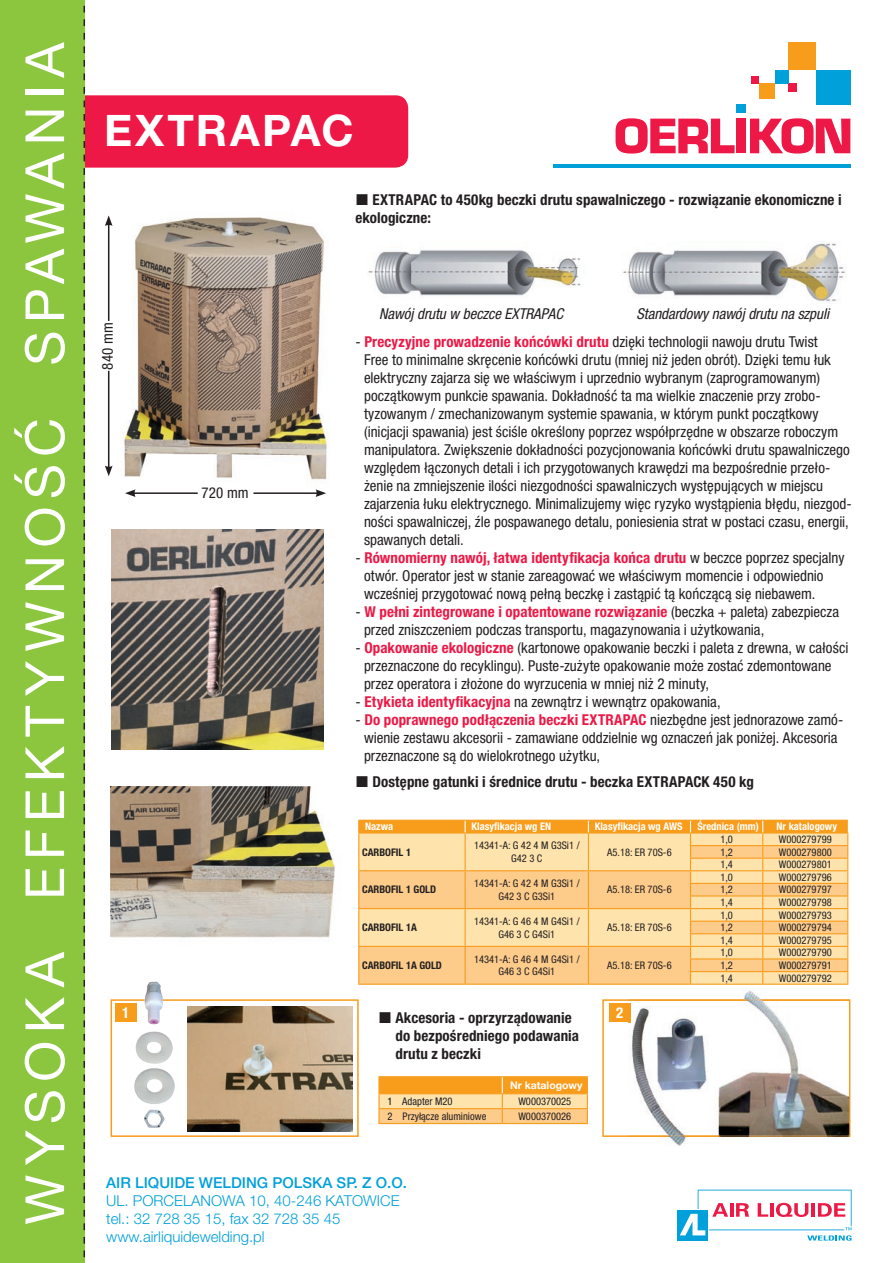
<style>
.page{position:relative;width:893px;height:1263px;background:#fff}
.page>*{position:absolute;margin:0;border:0;box-sizing:border-box;transform-origin:0 0}
.t1{font:54px "Helvetica Neue LT Pro";letter-spacing:.135em;color:#fff}
.t2{font:700 43.5px "Helvetica Neue LT Pro";letter-spacing:.05em;color:#fff}
.t3{font:condensed 15px/18px "Helvetica Neue LT Pro";color:#231f20}
.t4{font:700 condensed 15px/18px "Helvetica Neue LT Pro";letter-spacing:.005em;color:#231f20}
.t5{font:300 15px/18px "Helvetica Neue LT Pro";color:#00a0da}
.t6{font:italic condensed 15px "Helvetica Neue LT Pro";letter-spacing:-.005em;color:#231f20}
.t7{font:500 15px "Helvetica Neue LT Pro";color:#00a0da}
.t8{font:700 condensed 15px "Helvetica Neue LT Pro";color:#fff}
.t9{font:condensed 10.5px/12.6px "Helvetica Neue LT Pro";color:#231f20;text-align:center}
.t10{font:700 condensed 10.5px "Helvetica Neue LT Pro";color:#fff}
.t11{font:700 condensed 10.5px "Helvetica Neue LT Pro";color:#231f20}
.t12{font:700 10.5px "Helvetica Neue LT Pro";color:#fff}
.s1{font-weight:700;color:#ed1845}
.s2{color:#000}
</style>
<div class="page">
<div style="left:64px;top:95px;width:344px;height:73px;background:#ed1845;border-radius:13px"></div>
<div style="left:0;top:0;width:85px;height:1263px;background:#8bc63e"></div>
<svg style="left:84px;top:5px;width:1px;height:1253px"></svg>
<hr style="left:553px;top:164px;width:297px;height:4px;background:#00a0da">
<svg style="left:616px;top:118px;width:119px;height:36px"></svg>
<div style="left:737px;top:119px;width:9px;height:34px;background:#ed1845"></div>
<svg style="left:750px;top:118px;width:100px;height:36px"></svg>
<div style="left:759px;top:84px;width:16px;height:15px;background:#f89c1c"></div>
<div style="left:789px;top:43px;width:27px;height:27px;background:#f89c1c"></div>
<div style="left:751px;top:76px;width:8px;height:8px;background:#ed1845"></div>
<div style="left:789px;top:84px;width:8px;height:8px;background:#ed1845"></div>
<div style="left:775px;top:70px;width:14px;height:14px;background:#00a0da"></div>
<div style="left:816px;top:70px;width:34px;height:34px;background:#00a0da"></div>
<div style="left:737px;top:104px;width:9px;height:9px;background:#00a0da"></div>
<img style="left:112px;top:217px;width:217px;height:263px">
<hr style="left:133px;top:492px;width:65px;height:2px;background:#231f20">
<svg style="left:125px;top:489px;width:11px;height:8px"></svg>
<hr style="left:253px;top:492px;width:65px;height:2px;background:#231f20">
<svg style="left:316px;top:489px;width:10px;height:8px"></svg>
<hr style="left:108px;top:371px;width:1px;height:97px;background:#231f20">
<svg style="left:105px;top:466px;width:8px;height:10px"></svg>
<hr style="left:108px;top:224px;width:1px;height:97px;background:#231f20">
<svg style="left:105px;top:215px;width:8px;height:11px"></svg>
<img style="left:111px;top:787px;width:224px;height:151px">
<img style="left:112px;top:529px;width:212px;height:221px">
<hr style="left:358px;top:984px;width:107px;height:1px;background:#f89c1c">
<hr style="left:465px;top:984px;width:123px;height:1px;background:#f89c1c">
<hr style="left:588px;top:984px;width:102px;height:1px;background:#f89c1c">
<hr style="left:690px;top:984px;width:73px;height:1px;background:#f89c1c">
<hr style="left:763px;top:984px;width:85px;height:1px;background:#f89c1c">
<svg style="left:358px;top:820px;width:490px;height:164px;background:#fccf89"></svg>
<img style="left:187px;top:1007px;width:166px;height:124px">
<div style="left:111px;top:999px;width:248px;height:138px;border:2px solid #f89c1c"></div>
<img style="left:134px;top:981px;width:41px;height:147px">
<div style="left:115px;top:1003px;width:21px;height:19px;background:#f89c1c"></div>
<hr style="left:378px;top:1076px;width:124px;height:1px;background:#f89c1c">
<hr style="left:502px;top:1076px;width:86px;height:1px;background:#f89c1c">
<hr style="left:378px;top:1123px;width:124px;height:1px;background:#f89c1c">
<hr style="left:502px;top:1123px;width:86px;height:1px;background:#f89c1c">
<svg style="left:378px;top:1077px;width:210px;height:46px;background:#fbbf68"></svg>
<img style="left:368px;top:243px;width:477px;height:59px">
<img style="left:669px;top:991px;width:92px;height:155px">
<svg style="left:602px;top:999px;width:248px;height:138px"></svg>
<svg style="left:677px;top:1189px;width:175px;height:52px"></svg>
<h1 class="t1" style="left:13px;top:1225px;width:1184px;rotate:-90deg">WYSOKA EFEKTYWNOŚĆ SPAWANIA</h1>
<h2 class="t2" style="left:104px;top:103px;width:251px">EXTRAPAC</h2>
<p class="t3" style="left:98px;top:370px;width:49px;rotate:-90deg">840 mm</p>
<p class="t3" style="left:202px;top:484px;width:48px">720 mm</p>
<p class="t8" style="left:122px;top:1004px;width:9px">1</p>
<p class="t4" style="left:355px;top:190px;width:488px;text-indent:17px">EXTRAPAC to 450kg beczki drutu spawalniczego - rozwiązanie ekonomiczne i ekologiczne:</p>
<p class="t6" style="left:379px;top:305px;width:186px">Nawój drutu w beczce EXTRAPAC</p>
<p class="t6" style="left:636px;top:305px;width:194px">Standardowy nawój drutu na szpuli</p>
<p class="t3" style="left:364px;top:332px;width:489px;text-indent:-9px">- <span class="s1">Precyzyjne prowadzenie końcówki drutu</span> dzięki technologii nawoju drutu Twist<br>Free to minimalne skręcenie końcówki drutu (mniej niż jeden obrót). Dzięki temu łuk elektryczny zajarza się we właściwym i uprzednio wybranym (zaprogramowanym) początkowym punkcie spawania. Dokładność ta ma wielkie znaczenie przy zrobo&shy;tyzowanym / zmechanizowanym systemie spawania, w którym punkt początkowy (inicjacji spawania) jest ściśle określony poprzez współprzędne w obszarze roboczym manipulatora. Zwiększenie dokładności pozycjonowania końcówki drutu spawalniczego względem łączonych detali i ich przygotowanych krawędzi ma bezpośrednie przeło&shy;żenie na zmniejszenie ilości niezgodności spawalniczych występujących w miejscu zajarzenia łuku elektrycznego. Minimalizujemy więc ryzyko wystąpienia błędu, niezgod&shy;ności spawalniczej, źle pospawanego detalu, poniesienia strat w postaci czasu, energii, spawanych detali.</p>
<p class="t3" style="left:364px;top:548px;width:482px;text-indent:-9px">- <span class="s1">Równomierny nawój, łatwa identyfikacja końca drutu</span> w beczce poprzez specjalny otwór. Operator jest w stanie zareagować we właściwym momencie i odpowiednio wcześniej przygotować nową pełną beczkę i zastąpić tą kończącą się niebawem.</p>
<p class="t3" style="left:364px;top:602px;width:477px;text-indent:-9px">- <span class="s1">W pełni zintegrowane i opatentowane rozwiązanie</span> (beczka + paleta) zabezpiecza przed zniszczeniem podczas transportu, magazynowania i użytkowania,</p>
<p class="t3" style="left:364px;top:638px;width:486px;text-indent:-9px">- <span class="s1">Opakowanie ekologiczne</span> (kartonowe opakowanie beczki i paleta z drewna, w całości przeznaczone do recyklingu). Puste-zużyte opakowanie może zostać zdemontowane przez operatora i złożone do wyrzucenia w mniej niż 2 minuty,</p>
<p class="t3" style="left:355px;top:692px;width:367px">- <span class="s1">Etykieta identyfikacyjna</span> na zewnątrz i wewnątrz opakowania,</p>
<p class="t3" style="left:364px;top:710px;width:481px;text-indent:-9px">- <span class="s1">Do poprawnego podłączenia beczki EXTRAPAC</span> niezbędne jest jednorazowe zamó&shy;wienie zestawu akcesorii - zamawiane oddzielnie wg oznaczeń jak poniżej. Akcesoria przeznaczone są do wielokrotnego użytku,</p>
<p class="t4" style="left:372px;top:773px;width:383px">Dostępne gatunki i średnice drutu - beczka EXTRAPACK 450 kg</p>
<p class="t10" style="left:365px;top:820px;width:29px">Nazwa</p>
<p class="t10" style="left:471px;top:820px;width:81px">Klasyfikacja wg EN</p>
<p class="t10" style="left:595px;top:820px;width:89px">Klasyfikacja wg AWS</p>
<p class="t10" style="left:697px;top:820px;width:63px">Średnica (mm)</p>
<p class="t10" style="left:777px;top:820px;width:62px">Nr katalogowy</p>
<p class="t11" style="left:362px;top:845px;width:50px">CARBOFIL 1</p>
<p class="t9" style="left:474px;top:839px;width:107px">14341-A: G 42 4 M G3Si1 /<br>G42 3 C</p>
<p class="t9" style="left:607px;top:845px;width:66px">A5.18: ER 70S-6</p>
<p class="t9" style="left:720px;top:833px;width:14px">1,0</p>
<p class="t9" style="left:779px;top:833px;width:54px">W000279799</p>
<p class="t9" style="left:720px;top:845px;width:14px">1,2</p>
<p class="t9" style="left:779px;top:845px;width:54px">W000279800</p>
<p class="t9" style="left:720px;top:858px;width:14px">1,4</p>
<p class="t9" style="left:779px;top:858px;width:54px">W000279801</p>
<p class="t11" style="left:362px;top:883px;width:75px">CARBOFIL 1 GOLD</p>
<p class="t9" style="left:474px;top:877px;width:107px">14341-A: G 42 4 M G3Si1 /<br>G42 3 C G3Si1</p>
<p class="t9" style="left:607px;top:883px;width:66px">A5.18: ER 70S-6</p>
<p class="t11" style="left:362px;top:921px;width:56px">CARBOFIL 1A</p>
<p class="t9" style="left:474px;top:915px;width:107px">14341-A: G 46 4 M G4Si1 /<br>G46 3 C G4Si1</p>
<p class="t9" style="left:607px;top:921px;width:66px">A5.18: ER 70S-6</p>
<p class="t11" style="left:362px;top:959px;width:81px">CARBOFIL 1A GOLD</p>
<p class="t9" style="left:474px;top:953px;width:107px">14341-A: G 46 4 M G4Si1 /<br>G46 3 C G4Si1</p>
<p class="t9" style="left:607px;top:959px;width:66px">A5.18: ER 70S-6</p>
<p class="t4" style="left:395px;top:1008px;width:185px">Akcesoria - oprzyrządowanie do bezpośredniego podawania drutu z beczki</p>
<p class="t12" style="left:510px;top:1079px;width:74px">Nr katalogowy</p>
<p class="t9" style="left:387px;top:1095px;width:66px"><span class="s2">1</span> Adapter M20</p>
<p class="t9" style="left:518px;top:1095px;width:54px">W000370025</p>
<p class="t9" style="left:387px;top:1110px;width:100px">2 Przyłącze aluminiowe</p>
<p class="t9" style="left:518px;top:1110px;width:54px">W000370026</p>
<p class="t8" style="left:616px;top:1004px;width:9px">2</p>
<p class="t9" style="left:720px;top:871px;width:14px">1,0</p>
<p class="t9" style="left:779px;top:871px;width:54px">W000279796</p>
<p class="t9" style="left:720px;top:883px;width:14px">1,2</p>
<p class="t9" style="left:779px;top:883px;width:54px">W000279797</p>
<p class="t9" style="left:720px;top:896px;width:14px">1,4</p>
<p class="t9" style="left:779px;top:896px;width:54px">W000279798</p>
<p class="t9" style="left:720px;top:908px;width:14px">1,0</p>
<p class="t9" style="left:779px;top:908px;width:54px">W000279793</p>
<p class="t9" style="left:720px;top:921px;width:14px">1,2</p>
<p class="t9" style="left:779px;top:921px;width:54px">W000279794</p>
<p class="t9" style="left:720px;top:934px;width:14px">1,4</p>
<p class="t9" style="left:779px;top:934px;width:54px">W000279795</p>
<p class="t9" style="left:720px;top:946px;width:14px">1,0</p>
<p class="t9" style="left:779px;top:946px;width:54px">W000279790</p>
<p class="t9" style="left:720px;top:959px;width:14px">1,2</p>
<p class="t9" style="left:779px;top:959px;width:54px">W000279791</p>
<p class="t9" style="left:720px;top:971px;width:14px">1,4</p>
<p class="t9" style="left:779px;top:971px;width:54px">W000279792</p>
<p class="t7" style="left:106px;top:1173px;width:302px">AIR LIQUIDE WELDING POLSKA SP. Z O.O.</p>
<p class="t5" style="left:106px;top:1191px;width:295px">UL. PORCELANOWA 10, 40-246 KATOWICE tel.: 32 728 35 15, fax 32 728 35 45</p>
<p class="t5" style="left:106px;top:1227px;width:160px">www.airliquidewelding.pl</p>
</div>
